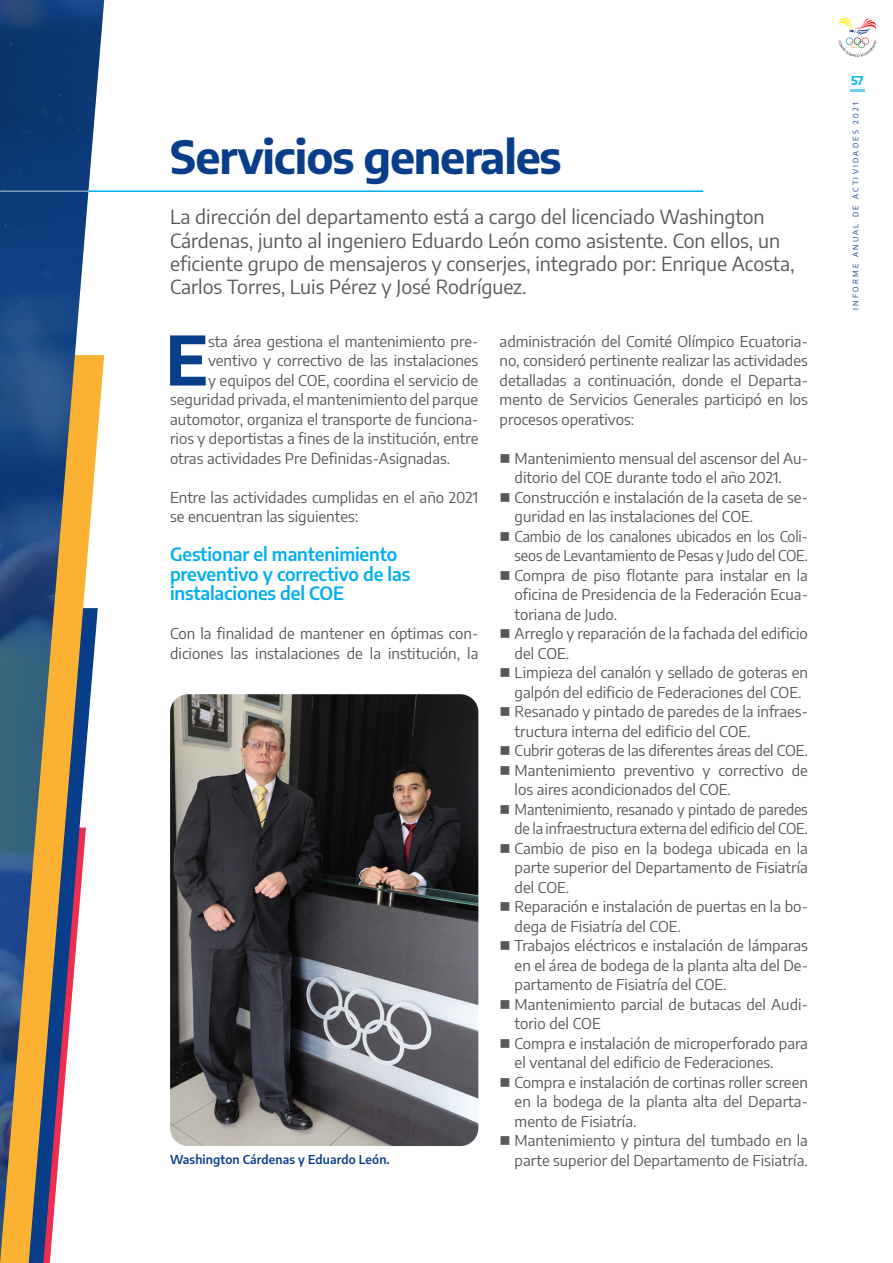
<style>
.page{position:relative;width:893px;height:1263px;background:#fff}
.page>*{position:absolute;margin:0;border:0;box-sizing:border-box;transform-origin:0 0}
.t1{font:700 67.65px "Encode Sans";color:#083e89}
.t2{font:700 45px "Encode Sans";letter-spacing:-.025em;color:#083e89}
.t3{font:19.5px/23.4px "Encode Sans";color:#57585a}
.t4{font:600 18px/19.5px "Encode Sans";letter-spacing:-.01em;color:#00aeef}
.t5{font:15px/19.5px "Encode Sans";color:#57585a}
.t6{font:15px/19.5px "Encode Sans";color:#57585a;scale:.96 1}
.t7{font:600 12px "Encode Sans";letter-spacing:.01em;color:#083e89}
.t8{font:700 12px "Encode Sans";color:#00baf1}
.t9{font:7.5px "Encode Sans";letter-spacing:.3em;color:#083e89}
</style>
<div class="page">
<img style="left:170px;top:694px;width:308px;height:452px">
<img style="left:0;top:0;width:104px;height:1263px">
<hr style="left:88px;top:190px;width:615px;height:2px;background:#00aeef">
<hr style="left:0;top:190px;width:89px;height:2px;background:#fff">
<hr style="left:850px;top:89px;width:14px;height:3px;background:#6bcff6">
<svg style="left:838px;top:18px;width:38px;height:39px"></svg>
<p class="t2" style="left:170px;top:123px;width:393px">Servicios generales</p>
<p class="t3" style="left:170px;top:204px;width:626px">La dirección del departamento está a cargo del licenciado Washington Cárdenas, junto al ingeniero Eduardo León como asistente. Con ellos, un eficiente grupo de mensajeros y conserjes, integrado por: Enrique Acosta, Carlos Torres, Luis Pérez y José Rodríguez.</p>
<p class="t1" style="left:166px;top:310px;width:44px">E</p>
<p class="t5" style="left:208px;top:330px;width:272px">sta área gestiona el mantenimiento pre-</p>
<p class="t5" style="left:500px;top:330px;width:310px;text-align:justify">administración del Comité Olímpico Ecuatoria&shy;no, consideró pertinente realizar las actividades detalladas a continuación, donde el Departa&shy;mento de Servicios Generales participó en los procesos operativos:</p>
<p class="t5" style="left:515px;top:447px;width:295px">Mantenimiento mensual del ascensor del Au&shy;ditorio del COE durante todo el año 2021.</p>
<p class="t5" style="left:515px;top:486px;width:295px">Construcción e instalación de la caseta de se&shy;guridad en las instalaciones del COE.</p>
<p class="t6" style="left:515px;top:525px;width:307px">Cambio de los canalones ubicados en los Coli&shy;seos de Levantamiento de Pesas y Judo del COE.</p>
<p class="t5" style="left:515px;top:564px;width:295px;text-align:justify">Compra de piso flotante para instalar en la oficina de Presidencia de la Federación Ecua&shy;toriana de Judo.</p>
<p class="t5" style="left:515px;top:623px;width:295px">Arreglo y reparación de la fachada del edificio del COE.</p>
<p class="t5" style="left:515px;top:662px;width:295px">Limpieza del canalón y sellado de goteras en galpón del edificio de Federaciones del COE.</p>
<p class="t5" style="left:515px;top:701px;width:295px">Resanado y pintado de paredes de la infraes&shy;tructura interna del edificio del COE.</p>
<p class="t5" style="left:515px;top:740px;width:295px">Cubrir goteras de las diferentes áreas del COE.</p>
<p class="t5" style="left:515px;top:759px;width:295px">Mantenimiento preventivo y correctivo de los aires acondicionados del COE.</p>
<p class="t6" style="left:515px;top:798px;width:307px">Mantenimiento, resanado y pintado de paredes de la infraestructura externa del edificio del COE.</p>
<p class="t5" style="left:515px;top:837px;width:295px;text-align:justify">Cambio de piso en la bodega ubicada en la parte superior del Departamento de Fisiatría del COE.</p>
<p class="t5" style="left:515px;top:896px;width:295px">Reparación e instalación de puertas en la bo&shy;dega de Fisiatría del COE.</p>
<p class="t5" style="left:515px;top:935px;width:295px;text-align:justify">Trabajos eléctricos e instalación de lámparas en el área de bodega de la planta alta del De&shy;partamento de Fisiatría del COE.</p>
<p class="t5" style="left:515px;top:993px;width:295px">Mantenimiento parcial de butacas del Audi&shy;torio del COE</p>
<p class="t5" style="left:515px;top:1032px;width:295px">Compra e instalación de microperforado para el ventanal del edificio de Federaciones.</p>
<p class="t5" style="left:515px;top:1071px;width:295px;text-align:justify">Compra e instalación de cortinas roller screen en la bodega de la planta alta del Departa&shy;mento de Fisiatría.</p>
<p class="t5" style="left:515px;top:1130px;width:295px">Mantenimiento y pintura del tumbado en la parte superior del Departamento de Fisiatría.</p>
<p class="t5" style="left:208px;top:350px;width:272px">ventivo y correctivo de las instalaciones</p>
<p class="t5" style="left:208px;top:369px;width:272px">y equipos del COE, coordina el servicio de</p>
<p class="t5" style="left:170px;top:389px;width:310px">seguridad privada, el mantenimiento del parque</p>
<p class="t5" style="left:170px;top:408px;width:310px">automotor, organiza el transporte de funciona-</p>
<p class="t5" style="left:170px;top:428px;width:310px">rios y deportistas a fines de la institución, entre</p>
<p class="t5" style="left:170px;top:447px;width:282px">otras actividades Pre Definidas-Asignadas.</p>
<p class="t5" style="left:170px;top:486px;width:310px">Entre las actividades cumplidas en el año 2021 se encuentran las siguientes:</p>
<p class="t4" style="left:170px;top:544px;width:242px">Gestionar el mantenimiento preventivo y correctivo de las instalaciones del COE</p>
<p class="t5" style="left:170px;top:623px;width:310px">Con la finalidad de mantener en óptimas con&shy;diciones las instalaciones de la institución, la</p>
<p class="t7" style="left:170px;top:1150px;width:221px">Washington Cárdenas y Eduardo León.</p>
<p class="t8" style="left:851px;top:72px;width:14px">57</p>
<p class="t9" style="left:850px;top:310px;width:209px;rotate:-90deg">INFORME ANUAL DE ACTIVIDADES 2021</p>
</div>
